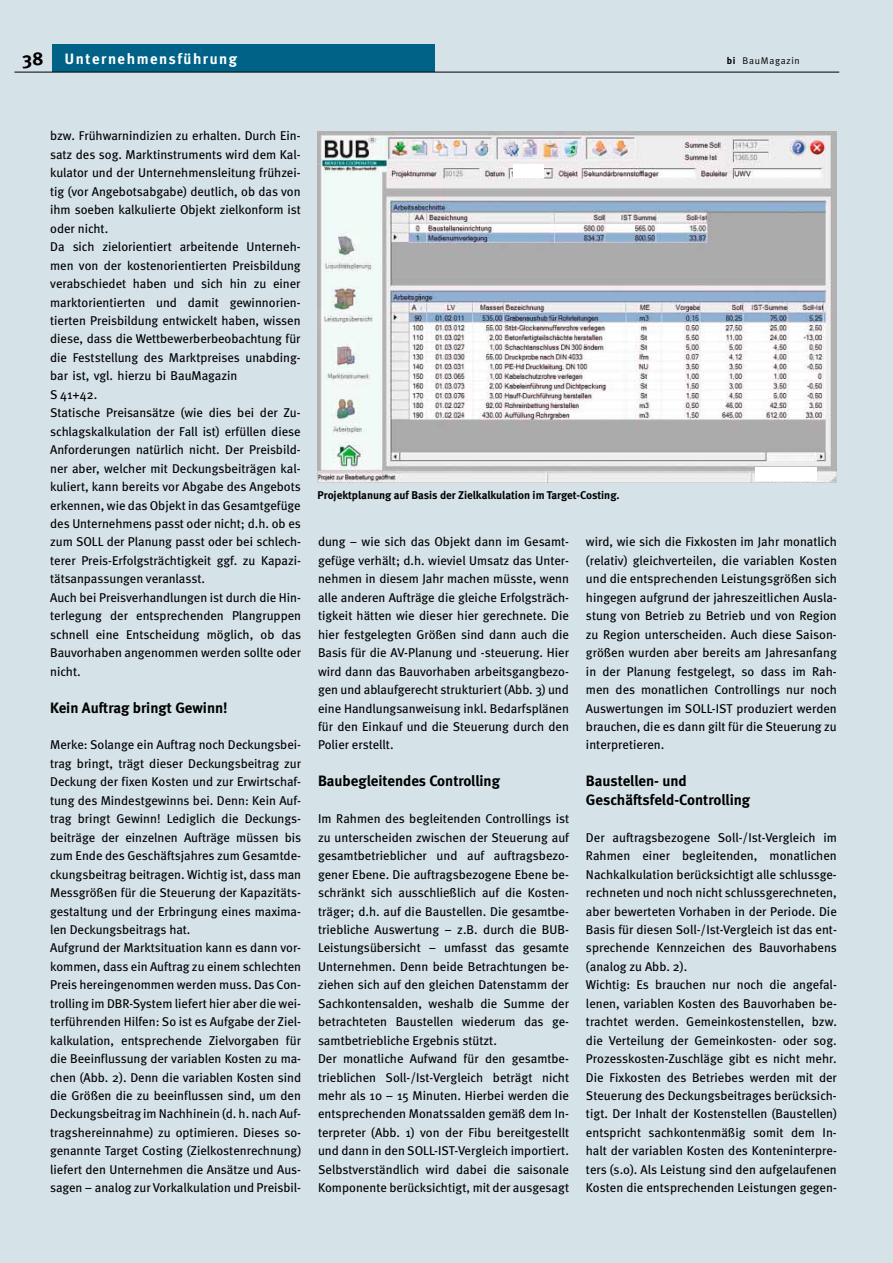
<style>
.page{position:relative;width:893px;height:1263px;background:#d5e2e8}
.page>*{position:absolute;margin:0;border:0;box-sizing:border-box;transform-origin:0 0}
.t1{font:700 15px/18.5px "Meta";color:#000}
.t2{font:700 15px "Meta Plus";letter-spacing:.1em;color:#fff}
.t3{font:12.75px/18.5px "Meta";color:#000}
.t4{font:700 11.25px "Meta";color:#000}
.t5{font:9.75px "Meta Plus Normal";letter-spacing:.075em;color:#000}
.s1{font-size:18.75px;color:#000}
.s2{font-family:"Meta";font-weight:700}
</style>
<div class="page">
<div style="left:52px;top:44px;width:383px;height:28px;background:#006287"></div>
<hr style="left:14px;top:72px;width:825px;height:1px;background:#000">
<img style="left:318px;top:132px;width:519px;height:350px">
<img style="left:755px;top:467px;width:30px;height:14px">
<img style="left:787px;top:467px;width:30px;height:14px">
<img style="left:513px;top:164px;width:30px;height:14px">
<p class="t2" style="left:23px;top:53px;width:216px"><span class="s1">38</span> Unternehmensführung</p>
<p class="t5" style="left:727px;top:57px;width:105px"><span class="s2">bi</span> BauMagazin 6 | 08</p>
<p class="t3" style="left:50px;top:128px;width:252px">bzw. Frühwarnindizien zu erhalten. Durch Ein&shy;satz des sog. Marktinstruments wird dem Kal&shy;kulator und der Unternehmensleitung frühzei&shy;tig (vor Angebotsabgabe) deutlich, ob das von ihm soeben kalkulierte Objekt zielkonform ist oder nicht.<br>Da sich zielorientiert arbeitende Unterneh&shy;men von der kostenorientierten Preisbildung verabschiedet haben und sich hin zu einer marktorientierten und damit gewinnorien&shy;tierten Preisbildung entwickelt haben, wissen diese, dass die Wettbewerberbeobachtung für die Feststellung des Marktpreises unabding&shy;bar ist, vgl. hierzu bi BauMagazin 3+4/2008, S 41+42.<br>Statische Preisansätze (wie dies bei der Zu&shy;schlagskalkulation der Fall ist) erfüllen diese Anforderungen natürlich nicht. Der Preisbild&shy;ner aber, welcher mit Deckungsbeiträgen kal&shy;kuliert, kann bereits vor Abgabe des Angebots erkennen, wie das Objekt in das Gesamtgefüge des Unternehmens passt oder nicht; d.h. ob es zum SOLL der Planung passt oder bei schlech&shy;terer Preis-Erfolgsträchtigkeit ggf. zu Kapazi&shy;tätsanpassungen veranlasst.<br>Auch bei Preisverhandlungen ist durch die Hin&shy;terlegung der entsprechenden Plangruppen schnell eine Entscheidung möglich, ob das Bauvorhaben angenommen werden sollte oder nicht.</p>
<p class="t1" style="left:50px;top:699px;width:179px">Kein Auftrag bringt Gewinn!</p>
<p class="t3" style="left:50px;top:737px;width:252px">Merke: Solange ein Auftrag noch Deckungsbei&shy;trag bringt, trägt dieser Deckungsbeitrag zur Deckung der fixen Kosten und zur Erwirtschaf&shy;tung des Mindestgewinns bei. Denn: Kein Auf&shy;trag bringt Gewinn! Lediglich die Deckungs&shy;beiträge der einzelnen Aufträge müssen bis zum Ende des Geschäftsjahres zum Gesamtde&shy;ckungsbeitrag beitragen. Wichtig ist, dass man Messgrößen für die Steuerung der Kapazitäts&shy;gestaltung und der Erbringung eines maxima&shy;len Deckungsbeitrags hat.<br>Aufgrund der Marktsituation kann es dann vor&shy;kommen, dass ein Auftrag zu einem schlechten Preis hereingenommen werden muss. Das Con&shy;trolling im DBR-System liefert hier aber die wei&shy;terführenden Hilfen: So ist es Aufgabe der Ziel&shy;kalkulation, entsprechende Zielvorgaben für die Beeinflussung der variablen Kosten zu ma&shy;chen (Abb. 2). Denn die variablen Kosten sind die Größen die zu beeinflussen sind, um den Deckungsbeitrag im Nachhinein (d. h. nach Auf&shy;tragshereinnahme) zu optimieren. Dieses so&shy;genannte Target Costing (Zielkostenrechnung) liefert den Unternehmen die Ansätze und Aus&shy;sagen – analog zur Vorkalkulation und Preisbil-</p>
<p class="t4" style="left:318px;top:491px;width:304px">Projektplanung auf Basis der Zielkalkulation im Target-Costing.</p>
<p class="t3" style="left:318px;top:534px;width:252px;text-align:justify">dung – wie sich das Objekt dann im Gesamt&shy;gefüge verhält; d.h. wieviel Umsatz das Unter&shy;nehmen in diesem Jahr machen müsste, wenn alle anderen Aufträge die gleiche Erfolgsträch&shy;tigkeit hätten wie dieser hier gerechnete. Die hier festgelegten Größen sind dann auch die Basis für die AV-Planung und -steuerung. Hier wird dann das Bauvorhaben arbeitsgangbezo&shy;gen und ablaufgerecht strukturiert (Abb. 3) und eine Handlungsanweisung inkl. Bedarfsplänen für den Einkauf und die Steuerung durch den Polier erstellt.</p>
<p class="t1" style="left:318px;top:773px;width:184px">Baubegleitendes Controlling</p>
<p class="t3" style="left:318px;top:810px;width:253px">Im Rahmen des begleitenden Controllings ist zu unterscheiden zwischen der Steuerung auf gesamtbetrieblicher und auf auftragsbezo&shy;gener Ebene. Die auftragsbezogene Ebene be&shy;schränkt sich ausschließlich auf die Kosten&shy;träger; d.h. auf die Baustellen. Die gesamtbe&shy;triebliche Auswertung – z.B. durch die BUB-Leistungsübersicht – umfasst das gesamte Unternehmen. Denn beide Betrachtungen be&shy;ziehen sich auf den gleichen Datenstamm der Sachkontensalden, weshalb die Summe der betrachteten Baustellen wiederum das ge&shy;samtbetriebliche Ergebnis stützt.<br>Der monatliche Aufwand für den gesamtbe&shy;trieblichen Soll-/Ist-Vergleich beträgt nicht mehr als 10 – 15 Minuten. Hierbei werden die entsprechenden Monatssalden gemäß dem In&shy;terpreter (Abb. 1) von der Fibu bereitgestellt und dann in den SOLL-IST-Vergleich importiert.<br>Selbstverständlich wird dabei die saisonale Komponente berücksichtigt, mit der ausgesagt</p>
<p class="t3" style="left:586px;top:534px;width:252px;text-align:justify">wird, wie sich die Fixkosten im Jahr monatlich (relativ) gleichverteilen, die variablen Kosten und die entsprechenden Leistungsgrößen sich hingegen aufgrund der jahreszeitlichen Ausla&shy;stung von Betrieb zu Betrieb und von Region zu Region unterscheiden. Auch diese Saison&shy;größen wurden aber bereits am Jahresanfang in der Planung festgelegt, so dass im Rah&shy;men des monatlichen Controllings nur noch Auswertungen im SOLL-IST produziert werden brauchen, die es dann gilt für die Steuerung zu interpretieren.</p>
<p class="t1" style="left:586px;top:773px;width:166px">Baustellen- und<br>Geschäftsfeld-Controlling</p>
<p class="t3" style="left:586px;top:829px;width:253px">Der auftragsbezogene Soll-/Ist-Vergleich im Rahmen einer begleitenden, monatlichen Nachkalkulation berücksichtigt alle schlussge&shy;rechneten und noch nicht schlussgerechneten, aber bewerteten Vorhaben in der Periode. Die Basis für diesen Soll-/Ist-Vergleich ist das ent&shy;sprechende Kennzeichen des Bauvorhabens (analog zu Abb. 2).<br>Wichtig: Es brauchen nur noch die angefal&shy;lenen, variablen Kosten des Bauvorhaben be&shy;trachtet werden. Gemeinkostenstellen, bzw. die Verteilung der Gemeinkosten- oder sog.<br>Prozesskosten-Zuschläge gibt es nicht mehr.<br>Die Fixkosten des Betriebes werden mit der Steuerung des Deckungsbeitrages berücksich&shy;tigt. Der Inhalt der Kostenstellen (Baustellen) entspricht sachkontenmäßig somit dem In&shy;halt der variablen Kosten des Konteninterpre&shy;ters (s.o). Als Leistung sind den aufgelaufenen Kosten die entsprechenden Leistungen gegen-</p>
</div>
